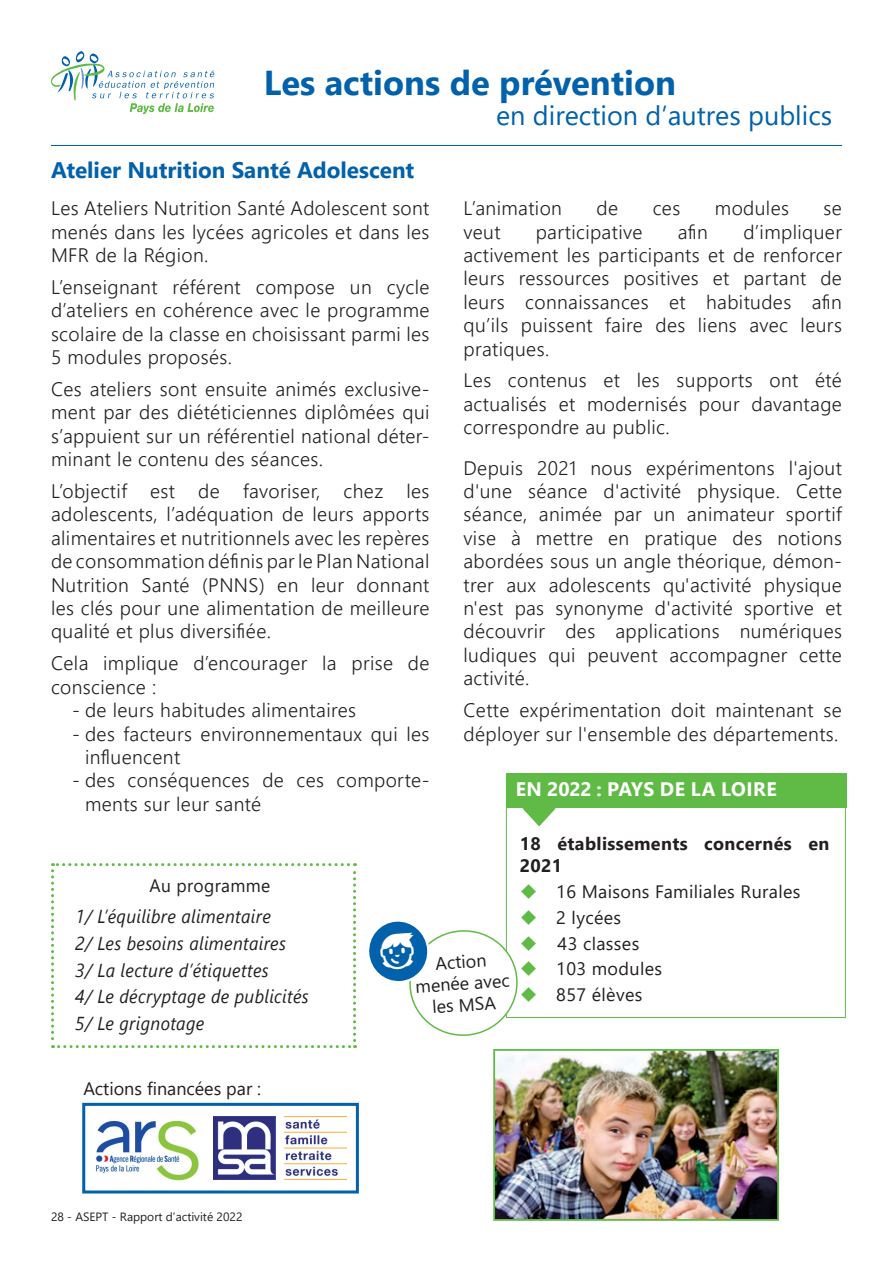
<style>
.page{position:relative;width:893px;height:1263px;background:#fff}
.page>*{position:absolute;margin:0;border:0;box-sizing:border-box;transform-origin:0 0}
.t1{font:700 34.5px "Segoe UI";color:#0161aa}
.t2{font:27px "Segoe UI";color:#0161aa}
.t3{font:700 22.5px "Segoe UI";color:#0161aa}
.t4{font:300 19.5px/23.4px "Segoe UI";letter-spacing:.02em;color:#231f20;text-align:justify}
.t5{font:700 19.5px "Segoe UI";letter-spacing:.015em;color:#fff}
.t6{font:italic 18.75px/26.7px "Segoe UI";letter-spacing:.02em;color:#231f20;scale:.93 1}
.t7{font:18px/21.6px "Segoe UI";letter-spacing:.02em;color:#231f20;text-align:center}
.t8{font:700 18px/21.6px "Segoe UI";letter-spacing:.02em;color:#231f20}
.t9{font:18px "Segoe UI";color:#231f20}
.t10{font:12px "Segoe UI";color:#231f20}
.s1{color:#60bb46}
</style>
<div class="page">
<svg style="left:51px;top:51px;width:163px;height:63px"></svg>
<hr style="left:51px;top:145px;width:791px;height:1px;background:#0161aa">
<div style="left:506px;top:773px;width:340px;height:35px;background:#60bb46"></div>
<svg style="left:523px;top:808px;width:33px;height:18px"></svg>
<svg style="left:51px;top:863px;width:305px;height:185px"></svg>
<img style="left:496px;top:1052px;width:280px;height:166px">
<div style="left:493px;top:1049px;width:286px;height:172px;border:2px solid #60bb46"></div>
<img style="left:82px;top:1102px;width:137px;height:92px">
<div style="left:82px;top:1103px;width:277px;height:90px;border:3px solid #0161aa"></div>
<img style="left:214px;top:1116px;width:133px;height:63px">
<svg style="left:369px;top:919px;width:150px;height:117px"></svg>
<h1 class="t1" style="left:264px;top:50px;width:414px">Les actions de prévention</h1>
<h2 class="t2" style="left:496px;top:90px;width:338px">en direction d’autres publics</h2>
<p class="t3" style="left:51px;top:149px;width:365px">Atelier Nutrition Santé Adolescent</p>
<p class="t4" style="left:51px;top:195px;width:380px">Les Ateliers Nutrition Santé Adolescent sont menés dans les lycées agricoles et dans les MFR de la Région.</p>
<p class="t4" style="left:51px;top:273px;width:380px">L’enseignant référent compose un cycle d’ateliers en cohérence avec le programme scolaire de la classe en choisissant parmi les 5 modules proposés.</p>
<p class="t4" style="left:51px;top:375px;width:380px">Ces ateliers sont ensuite animés exclusive&shy;ment par des diététiciennes diplômées qui s’appuient sur un référentiel national déter&shy;minant le contenu des séances.</p>
<p class="t4" style="left:51px;top:477px;width:380px">L’objectif est de favoriser, chez les adolescents, l’adéquation de leurs apports alimentaires et nutritionnels avec les repères de consommation définis par le Plan National Nutrition Santé (PNNS) en leur donnant les clés pour une alimentation de meilleure qualité et plus diversifiée.</p>
<p class="t4" style="left:51px;top:650px;width:380px">Cela implique d’encourager la prise de conscience :</p>
<p class="t4" style="left:72px;top:697px;width:285px">- de leurs habitudes alimentaires</p>
<p class="t4" style="left:85px;top:720px;width:346px;text-indent:-13px">- des facteurs environnementaux qui les influencent</p>
<p class="t4" style="left:85px;top:767px;width:346px;text-indent:-13px">- des conséquences de ces comporte&shy;ments sur leur santé</p>
<p class="t4" style="left:463px;top:195px;width:100px">L’animation</p>
<p class="t4" style="left:597px;top:195px;width:23px">de</p>
<p class="t4" style="left:653px;top:195px;width:29px">ces</p>
<p class="t4" style="left:715px;top:195px;width:76px">modules</p>
<p class="t4" style="left:824px;top:195px;width:20px">se</p>
<p class="t4" style="left:463px;top:218px;width:39px">veut</p>
<p class="t4" style="left:536px;top:218px;width:108px">participative</p>
<p class="t4" style="left:678px;top:218px;width:32px">afin</p>
<p class="t4" style="left:463px;top:218px;width:380px;text-indent:280px">d’impliquer activement les participants et de renforcer leurs ressources positives et partant de leurs connaissances et habitudes afin qu’ils puissent faire des liens avec leurs pratiques.</p>
<p class="t4" style="left:463px;top:367px;width:380px">Les contenus et les supports ont été actualisés et modernisés pour davantage correspondre au public.</p>
<p class="t4" style="left:463px;top:454px;width:380px">Depuis 2021 nous expérimentons l'ajout d'une séance d'activité physique. Cette séance, animée par un animateur sportif vise à mettre en pratique des notions abordées sous un angle théorique, démon&shy;trer aux adolescents qu'activité physique n'est pas synonyme d'activité sportive et découvrir des applications numériques ludiques qui peuvent accompagner cette activité.</p>
<p class="t4" style="left:463px;top:697px;width:380px">Cette expérimentation doit maintenant se déployer sur l'ensemble des départements.</p>
<p class="t5" style="left:516px;top:770px;width:262px">EN 2022 : PAYS DE LA LOIRE</p>
<p class="t7" style="left:150px;top:873px;width:122px">Au programme</p>
<p class="t6" style="left:75px;top:900px;width:253px">1/ L’équilibre alimentaire<br>2/ Les besoins alimentaires<br>3/ La lecture d’étiquettes<br>4/ Le décryptage de publicités<br>5/ Le grignotage</p>
<p class="t9" style="left:83px;top:1072px;width:179px">Actions financées par :</p>
<p class="t10" style="left:51px;top:1205px;width:193px">28 - ASEPT - Rapport d’activité 2022</p>
<p class="t7" style="left:413px;top:952px;width:96px;rotate:-4deg">Action menée avec les MSA</p>
<p class="t8" style="left:520px;top:832px;width:311px">18 établissements concernés en<br>2021</p>
<p class="t7" style="left:520px;top:879px;width:282px"><span class="s1">◆</span> 16 Maisons Familiales Rurales</p>
<p class="t7" style="left:520px;top:905px;width:103px"><span class="s1">◆</span> 2 lycées</p>
<p class="t7" style="left:520px;top:931px;width:121px"><span class="s1">◆</span> 43 classes</p>
<p class="t7" style="left:520px;top:957px;width:144px"><span class="s1">◆</span> 103 modules</p>
<p class="t7" style="left:520px;top:982px;width:124px"><span class="s1">◆</span> 857 élèves</p>
</div>
